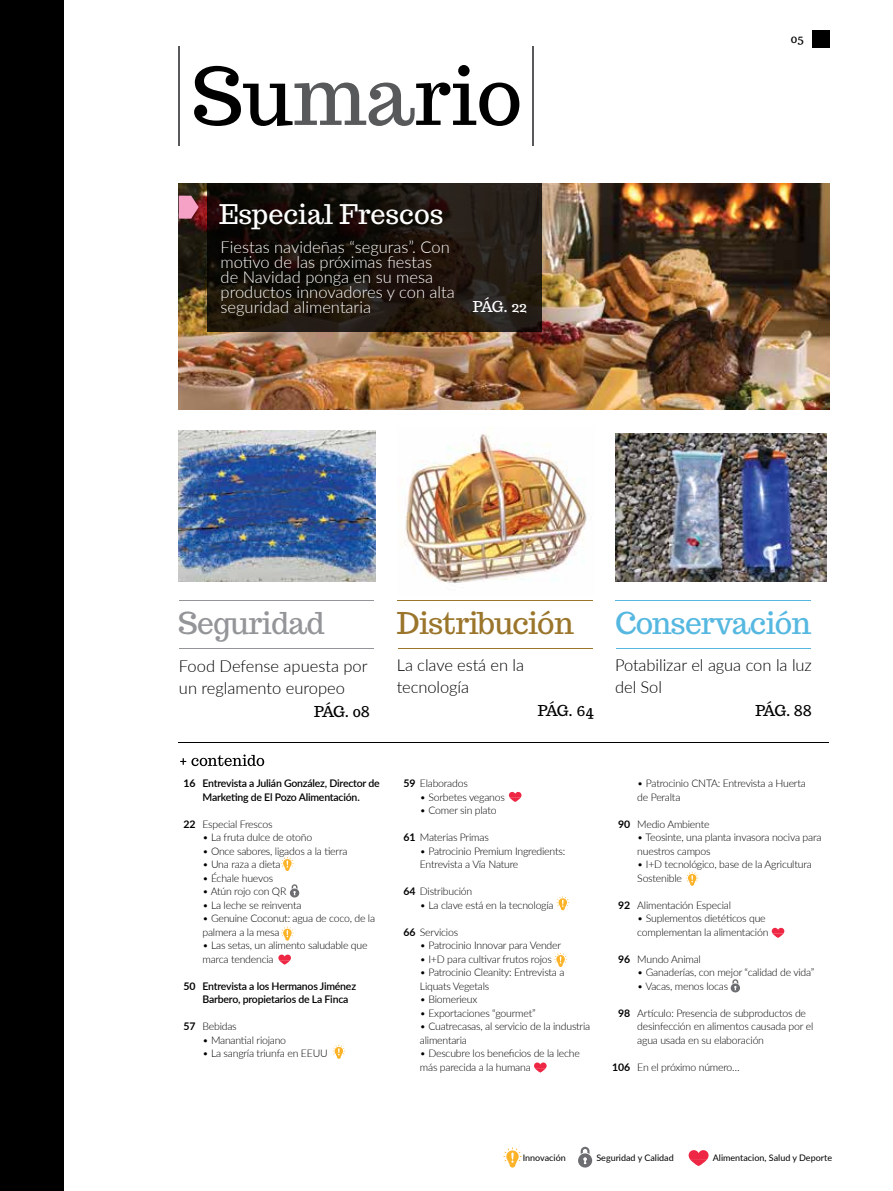
<style>
.page{position:relative;width:893px;height:1191px;background:#fff}
.page>*{position:absolute;margin:0;border:0;box-sizing:border-box;transform-origin:0 0}
.t1{font:30px "Trocchi";letter-spacing:-.02em;color:#9a752b}
.t2{font:30px "Trocchi";letter-spacing:-.02em;color:#56b8e0}
.t3{font:30px "Trocchi";letter-spacing:-.02em;color:#939598}
.t4{font:27px "Trocchi";color:#fff}
.t5{font:300 16.5px/15px "Lato";color:#fff}
.t6{font:300 16.5px/22.5px "Lato";letter-spacing:-.005em;color:#000}
.t7{font:15px "Trocchi";letter-spacing:-.075em;color:#000}
.t8{font:15px "Trocchi";color:#fff}
.t9{font:12px "Trocchi";color:#000}
.t10{font:300 10.5px/13.5px "Lato";letter-spacing:-.02em;color:#000}
.t11{font:600 10.5px/13.5px "Lato";letter-spacing:-.02em;color:#000}
.t12{font:700 10.5px "Lato";color:#000}
.t13{font:9px "Lato";color:#000}
.s1{font-weight:700}
</style>
<div class="page">
<img style="left:179px;top:184px;width:650px;height:225px">
<img style="left:179px;top:431px;width:196px;height:150px">
<div style="left:0;top:0;width:64px;height:1191px;background:#000"></div>
<svg style="left:194px;top:65px;width:325px;height:61px"></svg>
<hr style="left:178px;top:46px;width:2px;height:99px;background:#58595b">
<hr style="left:532px;top:46px;width:1px;height:99px;background:#58595b">
<hr style="left:178px;top:742px;width:651px;height:1px;background:#000">
<svg style="left:180px;top:754px;width:84px;height:12px"></svg>
<hr style="left:179px;top:600px;width:194px;height:1px;background:#939598">
<hr style="left:397px;top:600px;width:196px;height:1px;background:#9a752b">
<hr style="left:616px;top:600px;width:195px;height:1px;background:#56b8e0">
<hr style="left:179px;top:648px;width:194px;height:1px;background:#939598">
<hr style="left:398px;top:648px;width:195px;height:1px;background:#9a752b">
<hr style="left:617px;top:648px;width:194px;height:1px;background:#56b8e0">
<div style="left:812px;top:30px;width:18px;height:18px;background:#000"></div>
<svg style="left:207px;top:184px;width:334px;height:148px;background:#1b140d"></svg>
<svg style="left:179px;top:196px;width:20px;height:23px"></svg>
<svg style="left:689px;top:1150px;width:20px;height:16px"></svg>
<svg style="left:278px;top:954px;width:13px;height:10px"></svg>
<svg style="left:509px;top:792px;width:12px;height:10px"></svg>
<svg style="left:772px;top:927px;width:12px;height:11px"></svg>
<svg style="left:534px;top:1062px;width:13px;height:10px"></svg>
<svg style="left:578px;top:1146px;width:14px;height:21px"></svg>
<svg style="left:731px;top:979px;width:9px;height:13px"></svg>
<svg style="left:290px;top:884px;width:9px;height:13px"></svg>
<svg style="left:503px;top:1147px;width:19px;height:20px"></svg>
<svg style="left:281px;top:857px;width:13px;height:14px"></svg>
<svg style="left:556px;top:896px;width:13px;height:14px"></svg>
<svg style="left:686px;top:871px;width:12px;height:14px"></svg>
<svg style="left:554px;top:952px;width:13px;height:15px"></svg>
<svg style="left:333px;top:1044px;width:12px;height:14px"></svg>
<svg style="left:281px;top:926px;width:13px;height:14px"></svg>
<img style="left:615px;top:433px;width:212px;height:148px">
<img style="left:404px;top:434px;width:183px;height:149px">
<h2 class="t4" style="left:219px;top:197px;width:226px">Especial Frescos</h2>
<h3 class="t5" style="left:221px;top:239px;width:236px">Fiestas navideñas “seguras”. Con motivo de las próximas fiestas<br>de Navidad ponga en su mesa productos innovadores y con alta seguridad alimentaria</h3>
<h3 class="t8" style="left:473px;top:297px;width:56px">PÁG. 22</h3>
<p class="t9" style="left:791px;top:30px;width:14px">05</p>
<h1 class="t3" style="left:178px;top:603px;width:148px">Seguridad</h1>
<h1 class="t1" style="left:397px;top:603px;width:179px">Distribución</h1>
<h1 class="t2" style="left:615px;top:603px;width:198px">Conservación</h1>
<h3 class="t6" style="left:179px;top:654px;width:190px">Food Defense apuesta por un reglamento europeo</h3>
<h3 class="t7" style="left:314px;top:701px;width:57px">PÁG. 08</h3>
<h3 class="t6" style="left:397px;top:653px;width:129px">La clave está en la tecnología</h3>
<h3 class="t7" style="left:538px;top:700px;width:57px">PÁG. 64</h3>
<h3 class="t6" style="left:615px;top:653px;width:198px">Potabilizar el agua con la luz del Sol</h3>
<h3 class="t7" style="left:755px;top:700px;width:58px">PÁG. 88</h3>
<p class="t12" style="left:183px;top:775px;width:14px">16</p>
<p class="t12" style="left:183px;top:816px;width:14px">22</p>
<p class="t12" style="left:183px;top:978px;width:14px">50</p>
<p class="t12" style="left:183px;top:1018px;width:14px">57</p>
<p class="t11" style="left:202px;top:776px;width:179px">Entrevista a Julián González, Director de<br>Marketing de El Pozo Alimentación.</p>
<p class="t10" style="left:202px;top:817px;width:72px">Especial Frescos</p>
<p class="t10" style="left:202px;top:830px;width:111px">• La fruta dulce de otoño</p>
<p class="t10" style="left:202px;top:844px;width:147px">• Once sabores, ligados a la tierra</p>
<p class="t10" style="left:202px;top:857px;width:79px">• Una raza a dieta</p>
<p class="t10" style="left:202px;top:871px;width:72px">• Échale huevos</p>
<p class="t10" style="left:202px;top:884px;width:85px">• Atún rojo con QR</p>
<p class="t10" style="left:202px;top:898px;width:101px">• La leche se reinventa</p>
<p class="t10" style="left:202px;top:911px;width:174px">• Genuine Coconut: agua de coco, de la palmera a la mesa</p>
<p class="t10" style="left:202px;top:938px;width:167px">• Las setas, un alimento saludable que marca tendencia</p>
<p class="t11" style="left:202px;top:978px;width:155px">Entrevista a los Hermanos Jiménez<br>Barbero, propietarios de La Finca</p>
<p class="t10" style="left:202px;top:1019px;width:36px">Bebidas</p>
<p class="t10" style="left:202px;top:1033px;width:85px">• Manantial riojano</p>
<p class="t10" style="left:202px;top:1046px;width:127px">• La sangría triunfa en EEUU</p>
<p class="t10" style="left:403px;top:776px;width:66px"><span class="s1">59</span> Elaborados</p>
<p class="t10" style="left:420px;top:790px;width:86px">• Sorbetes veganos</p>
<p class="t10" style="left:420px;top:803px;width:78px">• Comer sin plato</p>
<p class="t10" style="left:403px;top:830px;width:87px"><span class="s1">61</span> Materias Primas</p>
<p class="t10" style="left:420px;top:844px;width:147px">• Patrocinio Premium Ingredients:<br>Entrevista a Vía Nature</p>
<p class="t10" style="left:403px;top:884px;width:70px"><span class="s1">64</span> Distribución</p>
<p class="t10" style="left:420px;top:898px;width:135px">• La clave está en la tecnología</p>
<p class="t10" style="left:403px;top:925px;width:56px"><span class="s1">66</span> Servicios</p>
<p class="t10" style="left:420px;top:938px;width:143px">• Patrocinio Innovar para Vender</p>
<p class="t10" style="left:420px;top:952px;width:134px">• I+D para cultivar frutos rojos</p>
<p class="t10" style="left:420px;top:965px;width:146px">• Patrocinio Cleanity: Entrevista a<br>Liquats Vegetals</p>
<p class="t10" style="left:420px;top:992px;width:59px">• Biomerieux</p>
<p class="t10" style="left:420px;top:1006px;width:117px">• Exportaciones “gourmet”</p>
<p class="t10" style="left:420px;top:1019px;width:172px">• Cuatrecasas, al servicio de la industria alimentaria</p>
<p class="t10" style="left:420px;top:1046px;width:162px">• Descubre los beneficios de la leche más parecida a la humana</p>
<p class="t10" style="left:637px;top:776px;width:170px">• Patrocinio CNTA: Entrevista a Huerta de Peralta</p>
<p class="t10" style="left:637px;top:817px;width:74px">Medio Ambiente</p>
<p class="t10" style="left:637px;top:830px;width:186px">• Teosinte, una planta invasora nociva para nuestros campos</p>
<p class="t10" style="left:637px;top:857px;width:176px">• I+D tecnológico, base de la Agricultura<br>Sostenible</p>
<p class="t10" style="left:637px;top:898px;width:95px">Alimentación Especial</p>
<p class="t10" style="left:637px;top:911px;width:133px">• Suplementos dietéticos que complementan la alimentación</p>
<p class="t10" style="left:637px;top:952px;width:65px">Mundo Animal</p>
<p class="t10" style="left:637px;top:965px;width:179px">• Ganaderías, con mejor “calidad de vida”</p>
<p class="t10" style="left:637px;top:979px;width:92px">• Vacas, menos locas</p>
<p class="t10" style="left:637px;top:1006px;width:178px">Artículo: Presencia de subproductos de desinfección en alimentos causada por el agua usada en su elaboración</p>
<p class="t10" style="left:637px;top:1060px;width:104px">En el próximo número…</p>
<p class="t12" style="left:618px;top:816px;width:14px">90</p>
<p class="t12" style="left:618px;top:897px;width:14px">92</p>
<p class="t12" style="left:618px;top:951px;width:14px">96</p>
<p class="t12" style="left:618px;top:1005px;width:14px">98</p>
<p class="t12" style="left:612px;top:1059px;width:20px">106</p>
<p class="t13" style="left:523px;top:1151px;width:45px">Innovación</p>
<p class="t13" style="left:596px;top:1151px;width:79px">Seguridad y Calidad</p>
<p class="t13" style="left:713px;top:1151px;width:121px">Alimentacion, Salud y Deporte</p>
</div>
